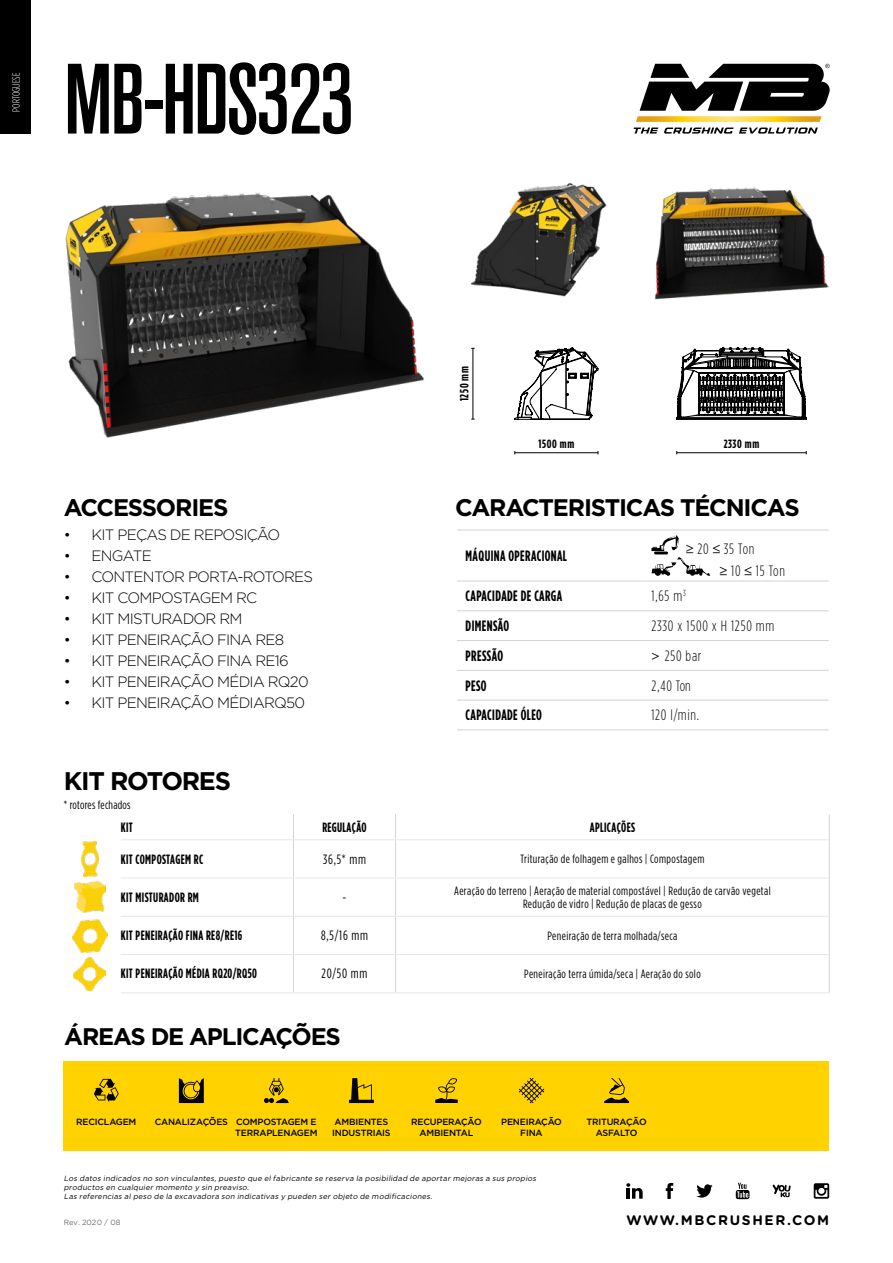
<style>
.page{position:relative;width:893px;height:1263px;background:#fff}
.page>*{position:absolute;margin:0;border:0;box-sizing:border-box;transform-origin:0 0}
.t1{font:500 condensed 98.85px "Akzidenz Grotesk BQ";letter-spacing:-.03em;color:#000}
.titolo_nero_17pt_bol{font:700 25.5px "Gotham";letter-spacing:-.05em;color:#000}
.titolo_nero_17pt_bol-2{font:700 24px "Gotham";letter-spacing:-.05em;color:#000}
.t2{font:300 15px "Gotham";letter-spacing:-.05em;color:#000}
.Paragrafo_base{font:700 15px "Gotham Condensed";letter-spacing:.03em;color:#000;scale:.91 1}
.t3{font:300 15px "Gotham Condensed";letter-spacing:.05em;color:#000}
.t4{font:700 13.8px "Gotham Rounded";letter-spacing:.12em;color:#000}
.t5{font:700 13.5px "Gotham Condensed";letter-spacing:.03em;color:#000;scale:.91 1}
.t6{font:13.5px "Gotham Condensed";letter-spacing:.06em;color:#000}
.t7{font:12px "Gotham Condensed";letter-spacing:.035em;color:#000}
.t8{font:700 12px "Gotham Condensed";letter-spacing:.05em;color:#000}
.t9{font:300 10.5px "Gotham Condensed";letter-spacing:.01em;color:#fff}
.t10{font:500 9px/10.8px "Gotham";letter-spacing:-.02em;color:#000}
.t11{font:italic 7.5px/9px "Gotham";color:#000}
.t12{font:7.5px "Gotham";color:#6d6e71}
.s1{font-family:"Cent Goth WGL";font-weight:400;font-size:13.5px}
</style>
<div class="page">
<div style="left:64px;top:1061px;width:765px;height:89px;background:#ffd200"></div>
<div style="left:0;top:0;width:31px;height:134px;background:#000"></div>
<img style="left:73px;top:919px;width:34px;height:33px">
<img style="left:81px;top:841px;width:18px;height:35px">
<img style="left:74px;top:958px;width:32px;height:32px">
<img style="left:75px;top:882px;width:30px;height:30px">
<svg style="left:633px;top:128px;width:185px;height:6px"></svg>
<svg style="left:636px;top:64px;width:194px;height:58px"></svg>
<img style="left:471px;top:183px;width:136px;height:114px">
<img style="left:654px;top:187px;width:175px;height:113px">
<img style="left:65px;top:192px;width:359px;height:246px">
<hr style="left:643px;top:581px;width:186px;height:1px;background:#d1d3d4">
<hr style="left:643px;top:610px;width:186px;height:1px;background:#d1d3d4">
<hr style="left:643px;top:640px;width:186px;height:1px;background:#d1d3d4">
<hr style="left:643px;top:670px;width:186px;height:1px;background:#d1d3d4">
<hr style="left:643px;top:700px;width:186px;height:1px;background:#d1d3d4">
<hr style="left:643px;top:729px;width:186px;height:1px;background:#d1d3d4">
<hr style="left:643px;top:530px;width:186px;height:1px;background:#d1d3d4">
<svg style="left:651px;top:535px;width:59px;height:41px"></svg>
<svg style="left:666px;top:1183px;width:7px;height:16px"></svg>
<svg style="left:772px;top:1184px;width:19px;height:13px"></svg>
<svg style="left:696px;top:1184px;width:17px;height:13px"></svg>
<svg style="left:626px;top:1183px;width:17px;height:16px"></svg>
<svg style="left:736px;top:1183px;width:13px;height:16px"></svg>
<svg style="left:814px;top:1183px;width:15px;height:16px"></svg>
<hr style="left:515px;top:452px;width:83px;height:1px;background:#000">
<hr style="left:472px;top:348px;width:1px;height:71px;background:#000">
<hr style="left:677px;top:452px;width:129px;height:1px;background:#000">
<svg style="left:514px;top:348px;width:84px;height:72px"></svg>
<svg style="left:676px;top:348px;width:131px;height:72px"></svg>
<svg style="left:94px;top:1079px;width:25px;height:23px"></svg>
<svg style="left:179px;top:1078px;width:25px;height:25px"></svg>
<svg style="left:264px;top:1078px;width:25px;height:25px"></svg>
<svg style="left:349px;top:1078px;width:25px;height:25px"></svg>
<svg style="left:435px;top:1078px;width:23px;height:25px"></svg>
<svg style="left:519px;top:1078px;width:25px;height:25px"></svg>
<svg style="left:604px;top:1078px;width:25px;height:25px"></svg>
<hr style="left:457px;top:581px;width:186px;height:1px;background:#d1d3d4">
<hr style="left:457px;top:610px;width:186px;height:1px;background:#d1d3d4">
<hr style="left:457px;top:640px;width:186px;height:1px;background:#d1d3d4">
<hr style="left:457px;top:670px;width:186px;height:1px;background:#d1d3d4">
<hr style="left:457px;top:700px;width:186px;height:1px;background:#d1d3d4">
<hr style="left:457px;top:729px;width:186px;height:1px;background:#d1d3d4">
<hr style="left:457px;top:530px;width:186px;height:1px;background:#d1d3d4">
<svg style="left:293px;top:814px;width:1px;height:25px"></svg>
<svg style="left:395px;top:814px;width:1px;height:25px"></svg>
<svg style="left:829px;top:814px;width:1px;height:26px"></svg>
<hr style="left:293px;top:840px;width:1px;height:38px;background:#d1d3d4">
<hr style="left:395px;top:840px;width:1px;height:38px;background:#d1d3d4">
<hr style="left:829px;top:840px;width:1px;height:38px;background:#d1d3d4">
<hr style="left:293px;top:878px;width:1px;height:38px;background:#d1d3d4">
<hr style="left:395px;top:878px;width:1px;height:38px;background:#d1d3d4">
<hr style="left:829px;top:878px;width:1px;height:38px;background:#d1d3d4">
<hr style="left:293px;top:917px;width:1px;height:37px;background:#d1d3d4">
<hr style="left:395px;top:917px;width:1px;height:37px;background:#d1d3d4">
<hr style="left:829px;top:916px;width:1px;height:38px;background:#d1d3d4">
<hr style="left:293px;top:955px;width:1px;height:37px;background:#d1d3d4">
<hr style="left:395px;top:955px;width:1px;height:37px;background:#d1d3d4">
<hr style="left:829px;top:954px;width:1px;height:38px;background:#d1d3d4">
<hr style="left:121px;top:839px;width:172px;height:1px;background:#e6e7e8">
<hr style="left:293px;top:839px;width:103px;height:1px;background:#e6e7e8">
<hr style="left:396px;top:839px;width:433px;height:1px;background:#e6e7e8">
<hr style="left:121px;top:878px;width:172px;height:1px;background:#e6e7e8">
<hr style="left:293px;top:878px;width:103px;height:1px;background:#e6e7e8">
<hr style="left:396px;top:878px;width:433px;height:1px;background:#e6e7e8">
<hr style="left:121px;top:916px;width:172px;height:1px;background:#e6e7e8">
<hr style="left:293px;top:916px;width:103px;height:1px;background:#e6e7e8">
<hr style="left:396px;top:916px;width:433px;height:1px;background:#e6e7e8">
<hr style="left:121px;top:954px;width:172px;height:1px;background:#e6e7e8">
<hr style="left:293px;top:954px;width:103px;height:1px;background:#e6e7e8">
<hr style="left:396px;top:954px;width:433px;height:1px;background:#e6e7e8">
<hr style="left:121px;top:992px;width:172px;height:1px;background:#e6e7e8">
<hr style="left:293px;top:992px;width:103px;height:1px;background:#e6e7e8">
<hr style="left:396px;top:992px;width:434px;height:1px;background:#e6e7e8">
<p class="t9" style="left:11px;top:112px;width:40px;rotate:-90deg">PORTOGUESE</p>
<p class="t1" style="left:64px;top:43px;width:293px">MB-HDS323</p>
<p class="t8" style="left:457px;top:401px;width:36px;rotate:-90deg">1250 mm</p>
<p class="t8" style="left:538px;top:437px;width:37px">1500 mm</p>
<p class="t8" style="left:724px;top:437px;width:37px">2330 mm</p>
<p class="titolo_nero_17pt_bol-2" style="left:64px;top:491px;width:166px">ACCESSORIES</p>
<h3 class="titolo_nero_17pt_bol-2" style="left:455px;top:491px;width:346px">CARACTERISTICAS TÉCNICAS</h3>
<p class="t2" style="left:64px;top:525px;width:218px">• KIT PEÇAS DE REPOSIÇÃO</p>
<p class="t2" style="left:64px;top:546px;width:89px">• ENGATE</p>
<p class="t2" style="left:64px;top:567px;width:251px">• CONTENTOR PORTA-ROTORES</p>
<p class="t2" style="left:64px;top:588px;width:195px">• KIT COMPOSTAGEM RC</p>
<p class="t2" style="left:64px;top:609px;width:180px">• KIT MISTURADOR RM</p>
<p class="t2" style="left:64px;top:630px;width:222px">• KIT PENEIRAÇÃO FINA RE8</p>
<p class="t2" style="left:64px;top:651px;width:226px">• KIT PENEIRAÇÃO FINA RE16</p>
<p class="t2" style="left:64px;top:672px;width:246px">• KIT PENEIRAÇÃO MÉDIA RQ20</p>
<p class="t2" style="left:64px;top:693px;width:243px">• KIT PENEIRAÇÃO MÉDIARQ50</p>
<p class="t3" style="left:686px;top:541px;width:70px"><span class="s1">≥</span> 20 <span class="s1">≤</span> 35 Ton</p>
<p class="t3" style="left:720px;top:563px;width:66px"><span class="s1">≥</span> 10 <span class="s1">≤</span> 15 Ton</p>
<p class="Paragrafo_base" style="left:466px;top:547px;width:113px">MÁQUINA OPERACIONAL</p>
<p class="Paragrafo_base" style="left:466px;top:587px;width:108px">CAPACIDADE DE CARGA</p>
<p class="Paragrafo_base" style="left:466px;top:617px;width:50px">DIMENSÃO</p>
<p class="Paragrafo_base" style="left:466px;top:647px;width:43px">PRESSÃO</p>
<p class="Paragrafo_base" style="left:466px;top:677px;width:25px">PESO</p>
<p class="Paragrafo_base" style="left:466px;top:706px;width:85px">CAPACIDADE ÓLEO</p>
<p class="t3" style="left:651px;top:588px;width:36px">1,65 m<sup>3</sup></p>
<p class="t3" style="left:651px;top:618px;width:124px">2330 x 1500 x H 1250 mm</p>
<p class="t3" style="left:651px;top:648px;width:52px"><span class="s1">&gt;</span> 250 bar</p>
<p class="t3" style="left:651px;top:677px;width:41px">2,40 Ton</p>
<p class="t3" style="left:651px;top:707px;width:49px">120 l/min.</p>
<p class="titolo_nero_17pt_bol" style="left:64px;top:764px;width:169px">KIT ROTORES</p>
<p class="t7" style="left:64px;top:798px;width:68px">* rotores fechados</p>
<p class="t5" style="left:121px;top:819px;width:15px">KIT</p>
<p class="t5" style="left:322px;top:819px;width:50px">REGULAÇÃO</p>
<p class="t5" style="left:590px;top:819px;width:51px">APLICAÇÕES</p>
<p class="t5" style="left:121px;top:851px;width:92px">KIT COMPOSTAGEM RC</p>
<p class="t6" style="left:323px;top:852px;width:44px">36,5* mm</p>
<p class="t7" style="left:520px;top:852px;width:185px">Trituração de folhagem e galhos | Compostagem</p>
<p class="t5" style="left:121px;top:889px;width:87px">KIT MISTURADOR RM</p>
<p class="t6" style="left:343px;top:890px;width:5px">-</p>
<p class="t7" style="left:454px;top:884px;width:318px">Aeração do terreno | Aeração de material compostável | Redução de carvão vegetal</p>
<p class="t7" style="left:523px;top:897px;width:180px">Redução de vidro | Redução de placas de gesso</p>
<p class="t5" style="left:121px;top:928px;width:135px">KIT PENEIRAÇÃO FINA RE8/RE16</p>
<p class="t6" style="left:321px;top:928px;width:48px">8,5/16 mm</p>
<p class="t7" style="left:547px;top:929px;width:132px">Peneiração de terra molhada/seca</p>
<p class="t5" style="left:121px;top:966px;width:151px">KIT PENEIRAÇÃO MÉDIA RQ20/RQ50</p>
<p class="t6" style="left:322px;top:966px;width:47px">20/50 mm</p>
<p class="t7" style="left:524px;top:967px;width:178px">Peneiração terra úmida/seca | Aeração do solo</p>
<h3 class="titolo_nero_17pt_bol-2" style="left:64px;top:1021px;width:278px">ÁREAS DE APLICAÇÕES</h3>
<p class="t10" style="left:76px;top:1117px;width:62px">RECICLAGEM</p>
<p class="t10" style="left:155px;top:1117px;width:75px">CANALIZAÇÕES</p>
<p class="t10" style="left:235px;top:1117px;width:84px">COMPOSTAGEM E<br>TERRAPLENAGEM</p>
<p class="t10" style="left:332px;top:1117px;width:60px">AMBIENTES<br>INDUSTRIAIS</p>
<p class="t10" style="left:411px;top:1117px;width:72px">RECUPERAÇÃO</p>
<p class="t10" style="left:420px;top:1127px;width:55px">AMBIENTAL</p>
<p class="t10" style="left:501px;top:1117px;width:62px">PENEIRAÇÃO</p>
<p class="t10" style="left:520px;top:1127px;width:24px">FINA</p>
<p class="t11" style="left:64px;top:1174px;width:476px">Los datos indicados no son vinculantes, puesto que el fabricante se reserva la posibilidad de aportar mejoras a sus propios productos en cualquier momento y sin preaviso.<br>Las referencias al peso de la excavadora son indicativas y pueden ser objeto de modificaciones.</p>
<p class="t12" style="left:64px;top:1217px;width:58px">Rev. 2020 / 08</p>
<p class="t10" style="left:586px;top:1117px;width:62px;text-align:center">TRITURAÇÃO<br>ASFALTO</p>
<p class="t4" style="left:626px;top:1210px;width:204px">WWW.MBCRUSHER.COM</p>
</div>
